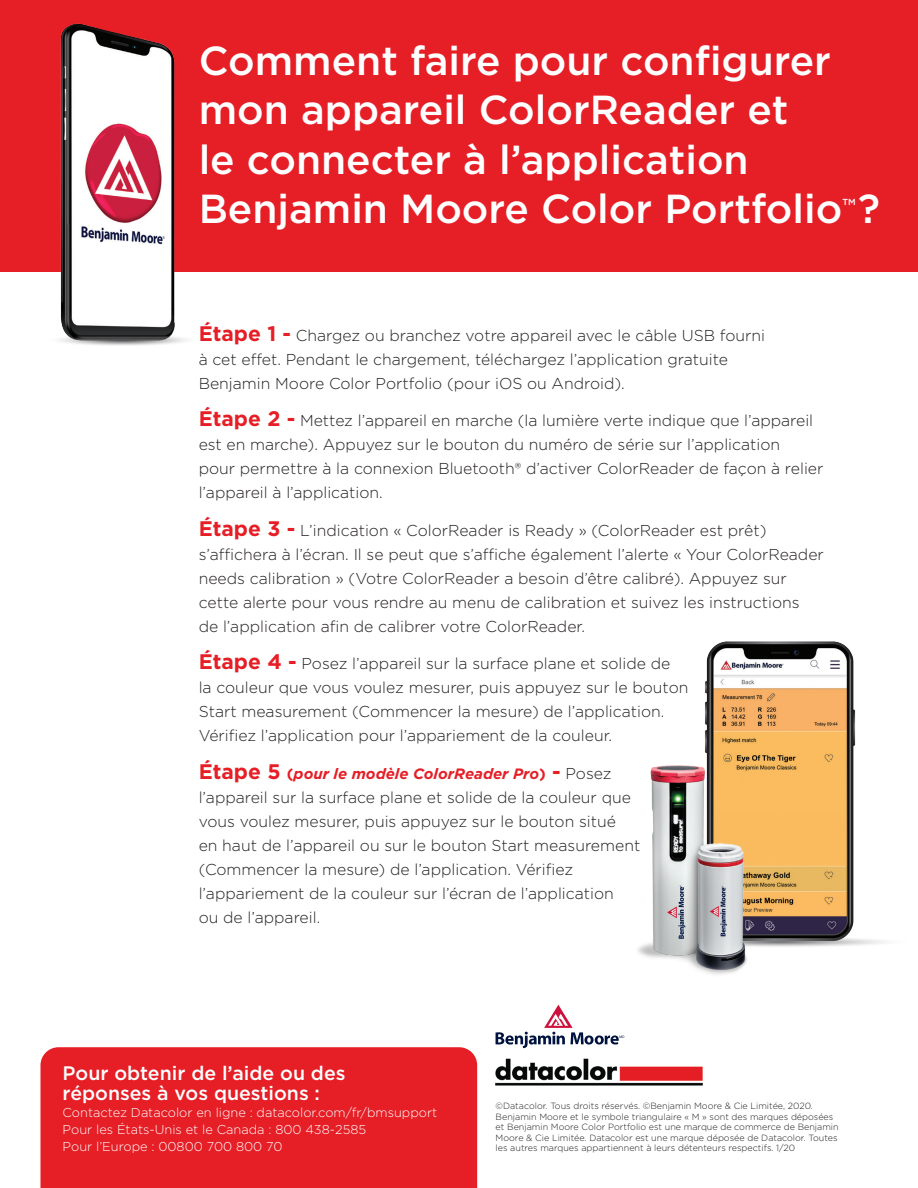
<style>
.page{position:relative;width:918px;height:1188px;background:#fff}
.page>*{position:absolute;margin:0;border:0;box-sizing:border-box;transform-origin:0 0}
.t1{font:500 40.5px/49.5px "Gotham";color:#fff}
.t2{font:500 19.5px/19.5px "Gotham";color:#fff}
.t3{font:300 15.75px/24px "Gotham";color:#231f20}
.t4{font:italic 700 15px "Gotham";color:#e61e26}
.t5{font:300 12.75px/17.1px "Gotham";color:#fff}
.t6{font:300 9px/10.5px "Gotham";color:#231f20}
.t7{font:500 8.7px "Gotham";color:#fff}
.s1{font-weight:700;font-size:21px;color:#e61e26}
.s2{font-style:normal;font-size:21px}
.s3{font-style:normal}
.s4{font-weight:300;font-style:normal;font-size:15.75px;color:#231f20}
</style>
<div class="page">
<div style="left:0;top:0;width:918px;height:272px;background:#e61e26"></div>
<img style="left:477px;top:1038px;width:226px;height:67px">
<img style="left:705px;top:641px;width:180px;height:306px">
<div style="left:40px;top:1047px;width:437px;height:141px;background:#e61e26"></div>
<img style="left:637px;top:742px;width:119px;height:233px">
<img style="left:60px;top:23px;width:126px;height:323px">
<svg style="left:496px;top:1005px;width:128px;height:43px"></svg>
<p class="t1" style="left:199px;top:35px;width:683px">Comment faire pour configurer mon appareil ColorReader et<br>le connecter à l’application<br>Benjamin Moore Color Portfolio ?</p>
<p class="t7" style="left:842px;top:196px;width:15px">TM</p>
<p class="t3" style="left:199px;top:323px;width:568px"><span class="s1">Étape 1 -</span> Chargez ou branchez votre appareil avec le câble USB fourni à cet effet. Pendant le chargement, téléchargez l’application gratuite<br>Benjamin Moore Color Portfolio (pour iOS ou Android).</p>
<p class="t3" style="left:199px;top:408px;width:626px"><span class="s1">Étape 2 -</span> Mettez l’appareil en marche (la lumière verte indique que l’appareil est en marche). Appuyez sur le bouton du numéro de série sur l’application<br>pour permettre à la connexion Bluetooth® d’activer ColorReader de façon à relier l’appareil à l’application.</p>
<p class="t3" style="left:199px;top:518px;width:627px"><span class="s1">Étape 3 -</span> L’indication « ColorReader is Ready » (ColorReader est prêt) s’affichera à l’écran. Il se peut que s’affiche également l’alerte « Your ColorReader needs calibration » (Votre ColorReader a besoin d’être calibré). Appuyez sur cette alerte pour vous rendre au menu de calibration et suivez les instructions<br>de l’application afin de calibrer votre ColorReader.</p>
<p class="t3" style="left:199px;top:651px;width:491px"><span class="s1">Étape 4 -</span> Posez l’appareil sur la surface plane et solide de<br>la couleur que vous voulez mesurer, puis appuyez sur le bouton Start measurement (Commencer la mesure) de l’application.<br>Vérifiez l’application pour l’appariement de la couleur.</p>
<p class="t4" style="left:199px;top:764px;width:414px"><span class="s2">Étape 5</span> <span class="s3">(</span>pour le modèle ColorReader Pro<span class="s3">)</span> <span class="s2">-</span> <span class="s4">Posez</span></p>
<p class="t3" style="left:199px;top:785px;width:443px">l’appareil sur la surface plane et solide de la couleur que vous voulez mesurer, puis appuyez sur le bouton situé<br>en haut de l’appareil ou sur le bouton Start measurement (Commencer la mesure) de l’application. Vérifiez l’appariement de la couleur sur l’écran de l’application<br>ou de l’appareil.</p>
<p class="t2" style="left:63px;top:1063px;width:284px">Pour obtenir de l’aide ou des réponses à vos questions :</p>
<p class="t5" style="left:63px;top:1104px;width:376px">Contactez Datacolor en ligne : datacolor.com/fr/bmsupport<br>Pour les États-Unis et le Canada : 800 438-2585<br>Pour l’Europe : 00800 700 800 70</p>
<p class="t6" style="left:496px;top:1101px;width:345px">©Datacolor. Tous droits réservés. ©Benjamin Moore &amp; Cie Limitée, 2020.<br>Benjamin Moore et le symbole triangulaire « M » sont des marques déposées et Benjamin Moore Color Portfolio est une marque de commerce de Benjamin Moore &amp; Cie Limitée. Datacolor est une marque déposée de Datacolor. Toutes les autres marques appartiennent à leurs détenteurs respectifs. 1/20</p>
</div>
